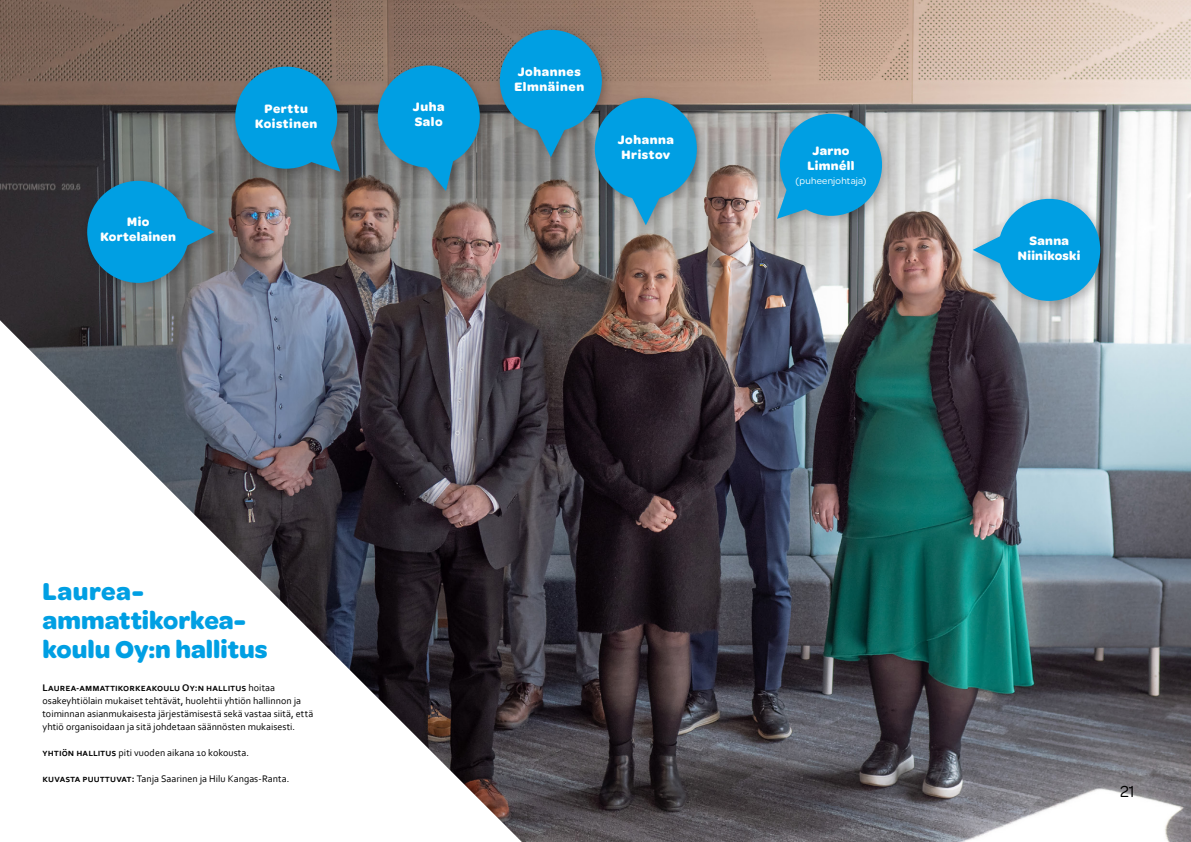
<style>
.page{position:relative;width:1191px;height:842px;background:#fff}
.page>*{position:absolute;margin:0;border:0;box-sizing:border-box;transform-origin:0 0}
.otsikko{font:700 26px/29px "Omnes";color:#009fe3}
.t1{font:17px "Omnes";color:#000}
.nosto{font:700 13px "Omnes";letter-spacing:.04em;color:#fff}
.nosto-2{font:700 13px "Omnes";letter-spacing:.02em;color:#fff}
.leipis{font:10px/13px "Corbel";letter-spacing:.005em;color:#000}
.nosto-3{font:10px "Omnes";letter-spacing:.025em;color:#fff}
.s1{font-weight:700}
</style>
<div class="page">
<img style="left:0;top:0;width:1191px;height:842px">
<svg style="left:0;top:320px;width:522px;height:522px"></svg>
<div style="left:771px;top:107px;width:123px;height:123px;background:#000;opacity:.25"></div>
<svg style="left:775px;top:109px;width:112px;height:112px;background:#36a1cf"></svg>
<div style="left:81px;top:174px;width:144px;height:121px;background:#000;opacity:.25"></div>
<div style="left:87px;top:181px;width:102px;height:102px;background:#009fe3;border-radius:50%"></div>
<svg style="left:181px;top:205px;width:34px;height:54px"></svg>
<div style="left:371px;top:59px;width:121px;height:143px;background:#000;opacity:.25"></div>
<svg style="left:373px;top:60px;width:112px;height:131px;background:#348cb1"></svg>
<div style="left:229px;top:60px;width:123px;height:123px;background:#000;opacity:.25"></div>
<svg style="left:230px;top:62px;width:112px;height:112px;background:#258eb9"></svg>
<div style="left:493px;top:23px;width:121px;height:145px;background:#000;opacity:.25"></div>
<div style="left:500px;top:30px;width:102px;height:102px;background:#009fe3;border-radius:50%"></div>
<svg style="left:524px;top:124px;width:54px;height:33px"></svg>
<div style="left:588px;top:92px;width:121px;height:144px;background:#000;opacity:.25"></div>
<div style="left:595px;top:98px;width:102px;height:102px;background:#009fe3;border-radius:50%"></div>
<svg style="left:619px;top:192px;width:54px;height:33px"></svg>
<div style="left:968px;top:192px;width:144px;height:121px;background:#000;opacity:.25"></div>
<div style="left:998px;top:199px;width:102px;height:102px;background:#009fe3;border-radius:50%"></div>
<svg style="left:972px;top:223px;width:34px;height:54px"></svg>
<p class="nosto" style="left:127px;top:213px;width:24px">Mio</p>
<p class="nosto-2" style="left:100px;top:228px;width:77px">Kortelainen</p>
<p class="nosto" style="left:264px;top:99px;width:45px">Perttu</p>
<p class="nosto" style="left:255px;top:114px;width:64px">Koistinen</p>
<p class="nosto" style="left:413px;top:98px;width:33px">Juha</p>
<p class="nosto" style="left:415px;top:113px;width:29px">Salo</p>
<p class="nosto" style="left:518px;top:62px;width:65px">Johannes</p>
<p class="nosto" style="left:514px;top:77px;width:71px">Elmnäinen</p>
<p class="nosto" style="left:618px;top:130px;width:58px">Johanna</p>
<p class="nosto" style="left:621px;top:145px;width:50px">Hristov</p>
<p class="nosto" style="left:812px;top:141px;width:38px">Jarno</p>
<p class="nosto-2" style="left:807px;top:156px;width:48px">Limnéll</p>
<p class="nosto-3" style="left:795px;top:174px;width:72px">(puheenjohtaja)</p>
<h1 class="otsikko" style="left:43px;top:575px;width:205px">Laurea&shy;ammattikorkea-</h1>
<h1 class="otsikko" style="left:43px;top:633px;width:226px">koulu Oy:n hallitus</h1>
<p class="leipis" style="left:43px;top:681px;width:272px"><span class="s1">Laurea-ammattikorkeakoulu Oy:n hallitus</span> hoitaa osakeyhtiölain mukaiset tehtävät, huolehtii yhtiön hallinnon ja toiminnan asianmukaisesta järjestämisestä sekä vastaa siitä, että yhtiö organisoidaan ja sitä johdetaan säännösten mukaisesti.</p>
<p class="leipis" style="left:43px;top:746px;width:208px"><span class="s1">yhtiön hallitus</span> piti vuoden aikana 10 kokousta.</p>
<p class="leipis" style="left:43px;top:772px;width:248px"><span class="s1">kuvasta puuttuvat:</span> Tanja Saarinen ja Hilu Kangas-Ranta.</p>
<p class="nosto" style="left:1029px;top:231px;width:41px">Sanna</p>
<p class="nosto-2" style="left:1018px;top:246px;width:64px">Niinikoski</p>
<p class="t1" style="left:1120px;top:780px;width:16px">21</p>
</div>
